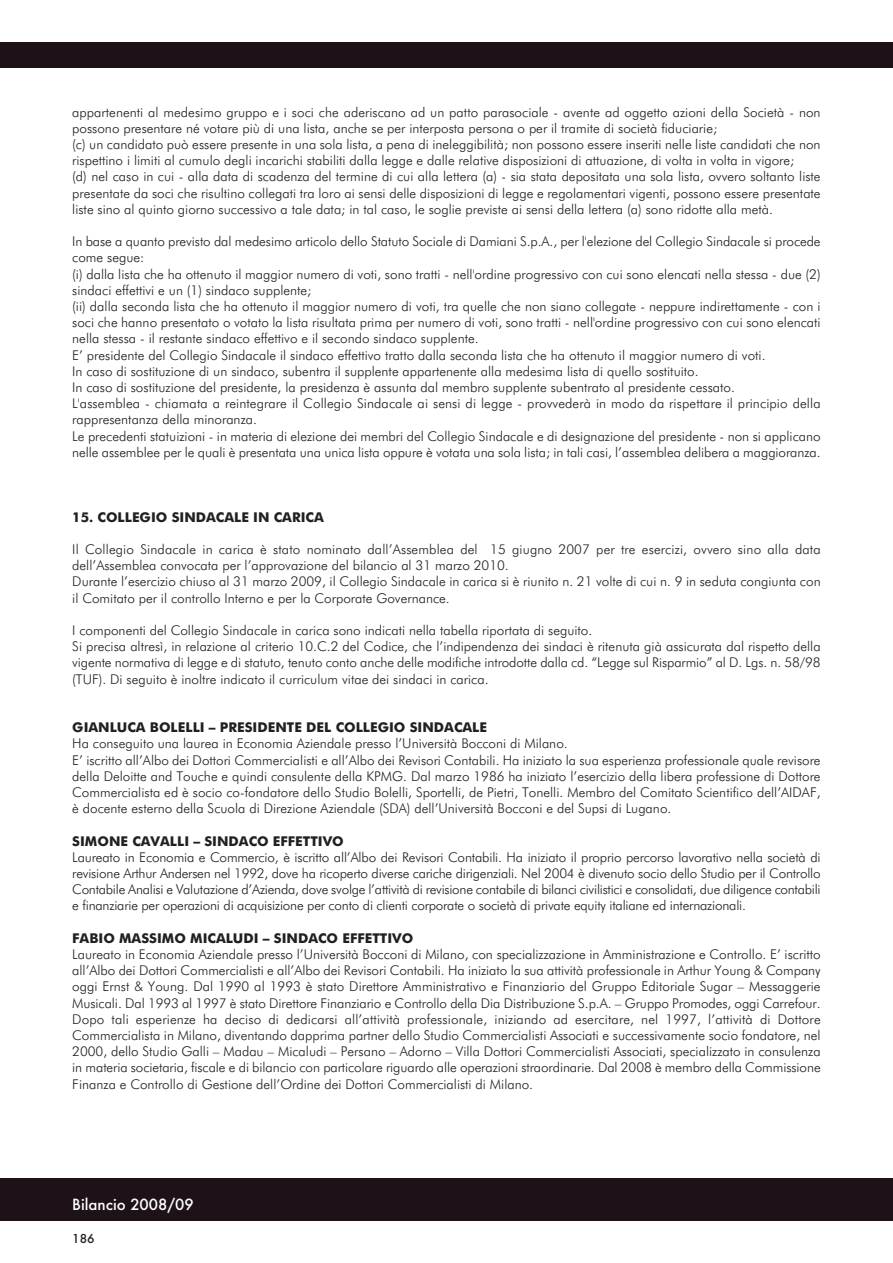
<style>
.page{position:relative;width:893px;height:1263px;background:#fff}
.page>*{position:absolute;margin:0;border:0;box-sizing:border-box;transform-origin:0 0}
.t1{font:500 15px "Futura";color:#fff}
.t2{font:300 13.5px/16.2px "Futura BT";color:#231f20}
.t3{font:700 13.5px "Futura BT";color:#231f20}
.t4{font:500 12px "Futura";color:#231f20}
</style>
<div class="page">
<div style="left:0;top:43px;width:893px;height:25px;background:#1c1218"></div>
<div style="left:0;top:1178px;width:893px;height:42px;background:#1c1218"></div>
<p class="t2" style="left:72px;top:105px;width:750px">appartenenti al medesimo gruppo e i soci che aderiscano ad un patto parasociale - avente ad oggetto azioni della Società - non possono presentare né votare più di una lista, anche se per interposta persona o per il tramite di società fiduciarie;<br>(c) un candidato può essere presente in una sola lista, a pena di ineleggibilità; non possono essere inseriti nelle liste candidati che non rispettino i limiti al cumulo degli incarichi stabiliti dalla legge e dalle relative disposizioni di attuazione, di volta in volta in vigore;<br>(d) nel caso in cui - alla data di scadenza del termine di cui alla lettera (a) - sia stata depositata una sola lista, ovvero soltanto liste presentate da soci che risultino collegati tra loro ai sensi delle disposizioni di legge e regolamentari vigenti, possono essere presentate liste sino al quinto giorno successivo a tale data; in tal caso, le soglie previste ai sensi della lettera (a) sono ridotte alla metà.</p>
<p class="t2" style="left:72px;top:234px;width:750px">In base a quanto previsto dal medesimo articolo dello Statuto Sociale di Damiani S.p.A., per l'elezione del Collegio Sindacale si procede come segue:<br>(i) dalla lista che ha ottenuto il maggior numero di voti, sono tratti - nell'ordine progressivo con cui sono elencati nella stessa - due (2) sindaci effettivi e un (1) sindaco supplente;<br>(ii) dalla seconda lista che ha ottenuto il maggior numero di voti, tra quelle che non siano collegate - neppure indirettamente - con i soci che hanno presentato o votato la lista risultata prima per numero di voti, sono tratti - nell'ordine progressivo con cui sono elencati nella stessa - il restante sindaco effettivo e il secondo sindaco supplente.<br>E’ presidente del Collegio Sindacale il sindaco effettivo tratto dalla seconda lista che ha ottenuto il maggior numero di voti.<br>In caso di sostituzione di un sindaco, subentra il supplente appartenente alla medesima lista di quello sostituito.<br>In caso di sostituzione del presidente, la presidenza è assunta dal membro supplente subentrato al presidente cessato.<br>L'assemblea - chiamata a reintegrare il Collegio Sindacale ai sensi di legge - provvederà in modo da rispettare il principio della rappresentanza della minoranza.<br>Le precedenti statuizioni - in materia di elezione dei membri del Collegio Sindacale e di designazione del presidente - non si applicano nelle assemblee per le quali è presentata una unica lista oppure è votata una sola lista; in tali casi, l’assemblea delibera a maggioranza.</p>
<p class="t3" style="left:72px;top:511px;width:253px">15. COLLEGIO SINDACALE IN CARICA</p>
<p class="t2" style="left:72px;top:542px;width:750px">Il Collegio Sindacale in carica è stato nominato dall’Assemblea del 15 giugno 2007 per tre esercizi, ovvero sino alla data dell’Assemblea convocata per l’approvazione del bilancio al 31 marzo 2010.<br>Durante l’esercizio chiuso al 31 marzo 2009, il Collegio Sindacale in carica si è riunito n. 21 volte di cui n. 9 in seduta congiunta con il Comitato per il controllo Interno e per la Corporate Governance.</p>
<p class="t2" style="left:72px;top:623px;width:750px">I componenti del Collegio Sindacale in carica sono indicati nella tabella riportata di seguito.<br>Si precisa altresì, in relazione al criterio 10.C.2 del Codice, che l’indipendenza dei sindaci è ritenuta già assicurata dal rispetto della vigente normativa di legge e di statuto, tenuto conto anche delle modifiche introdotte dalla cd. “Legge sul Risparmio” al D. Lgs. n. 58/98 (TUF). Di seguito è inoltre indicato il curriculum vitae dei sindaci in carica.</p>
<p class="t3" style="left:72px;top:722px;width:416px">GIANLUCA BOLELLI – PRESIDENTE DEL COLLEGIO SINDACALE</p>
<p class="t2" style="left:72px;top:737px;width:750px">Ha conseguito una laurea in Economia Aziendale presso l’Università Bocconi di Milano.<br>E’ iscritto all’Albo dei Dottori Commercialisti e all’Albo dei Revisori Contabili. Ha iniziato la sua esperienza professionale quale revisore della Deloitte and Touche e quindi consulente della KPMG. Dal marzo 1986 ha iniziato l’esercizio della libera professione di Dottore Commercialista ed è socio co-fondatore dello Studio Bolelli, Sportelli, de Pietri, Tonelli. Membro del Comitato Scientifico dell’AIDAF, è docente esterno della Scuola di Direzione Aziendale (SDA) dell’Università Bocconi e del Supsi di Lugano.</p>
<p class="t3" style="left:72px;top:835px;width:273px">SIMONE CAVALLI – SINDACO EFFETTIVO</p>
<p class="t2" style="left:72px;top:850px;width:750px;text-align:justify">Laureato in Economia e Commercio, è iscritto all’Albo dei Revisori Contabili. Ha iniziato il proprio percorso lavorativo nella società di revisione Arthur Andersen nel 1992, dove ha ricoperto diverse cariche dirigenziali. Nel 2004 è divenuto socio dello Studio per il Controllo Contabile Analisi e Valutazione d’Azienda, dove svolge l’attività di revisione contabile di bilanci civilistici e consolidati, due diligence contabili e finanziarie per operazioni di acquisizione per conto di clienti corporate o società di private equity italiane ed internazionali.</p>
<p class="t3" style="left:72px;top:933px;width:343px">FABIO MASSIMO MICALUDI – SINDACO EFFETTIVO</p>
<p class="t2" style="left:72px;top:947px;width:750px;text-align:justify">Laureato in Economia Aziendale presso l’Università Bocconi di Milano, con specializzazione in Amministrazione e Controllo. E’ iscritto all’Albo dei Dottori Commercialisti e all’Albo dei Revisori Contabili. Ha iniziato la sua attività professionale in Arthur Young &amp; Company oggi Ernst &amp; Young. Dal 1990 al 1993 è stato Direttore Amministrativo e Finanziario del Gruppo Editoriale Sugar – Messaggerie Musicali. Dal 1993 al 1997 è stato Direttore Finanziario e Controllo della Dia Distribuzione S.p.A. – Gruppo Promodes, oggi Carrefour.<br>Dopo tali esperienze ha deciso di dedicarsi all’attività professionale, iniziando ad esercitare, nel 1997, l’attività di Dottore Commercialista in Milano, diventando dapprima partner dello Studio Commercialisti Associati e successivamente socio fondatore, nel 2000, dello Studio Galli – Madau – Micaludi – Persano – Adorno – Villa Dottori Commercialisti Associati, specializzato in consulenza in materia societaria, fiscale e di bilancio con particolare riguardo alle operazioni straordinarie. Dal 2008 è membro della Commissione Finanza e Controllo di Gestione dell’Ordine dei Dottori Commercialisti di Milano.</p>
<p class="t1" style="left:72px;top:1195px;width:123px">Bilancio 2008/09</p>
<p class="t4" style="left:72px;top:1232px;width:24px">186</p>
</div>
